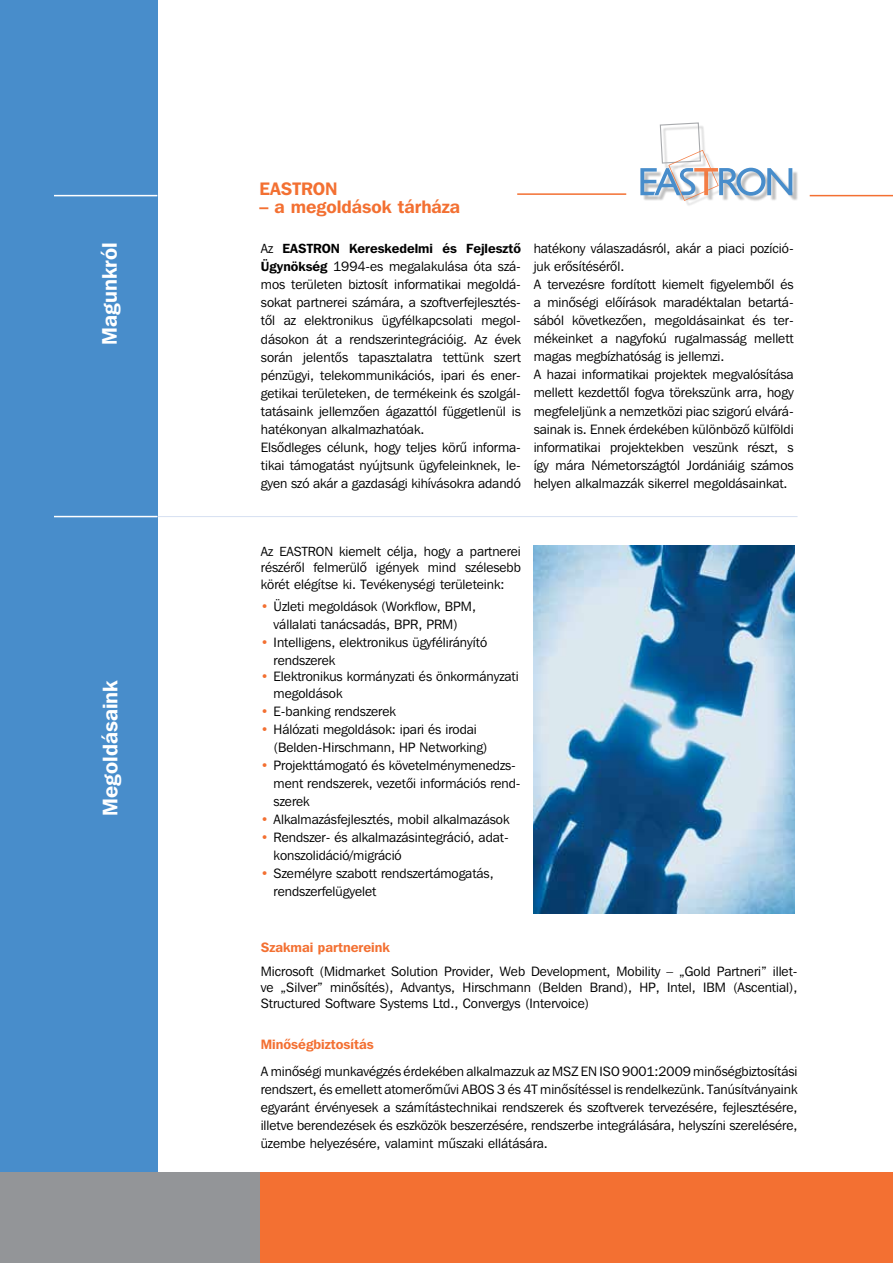
<style>
.page{position:relative;width:893px;height:1263px;background:#fff}
.page>*{position:absolute;margin:0;border:0;box-sizing:border-box;transform-origin:0 0}
.t1{font:21px "Franklin Gothic Demi HU Demi";color:#fff}
.t2{font:18px "Franklin Gothic Demi HU Demi";color:#f37032}
.t3{font:13.5px/18.1px "Franklin Gothic Bk HU Book";color:#000}
.t4{font:13.5px "Franklin Gothic Demi HU Demi";color:#f37032}
.t5{font:13.2px "Franklin Gothic Demi HU Demi";color:#000}
.s1{font-family:"Franklin Gothic Bk HU Book"}
.s2{font-family:"Franklin Gothic Demi HU Demi";font-size:13.2px}
.s3{font-size:13.2px}
.s4{font-size:13.2px;color:#f37032}
</style>
<div class="page">
<div style="left:0;top:0;width:157px;height:1173px;background:#488dcb"></div>
<div style="left:259px;top:1173px;width:634px;height:90px;background:#f37032"></div>
<div style="left:0;top:1173px;width:259px;height:90px;background:#939598"></div>
<hr style="left:54px;top:516px;width:103px;height:1px;background:#fff">
<hr style="left:157px;top:516px;width:640px;height:1px;background:#d6e0f2">
<hr style="left:54px;top:195px;width:103px;height:1px;background:#fff">
<hr style="left:517px;top:193px;width:109px;height:2px;background:#f37032">
<hr style="left:810px;top:195px;width:83px;height:1px;background:#f37032">
<div style="left:643px;top:125px;width:156px;height:82px;background:#000;opacity:.25"></div>
<svg style="left:640px;top:122px;width:152px;height:79px"></svg>
<img style="left:534px;top:546px;width:261px;height:367px">
<h1 class="t1" style="left:96px;top:345px;width:104px;rotate:-90deg">Magunkról</h1>
<h1 class="t1" style="left:97px;top:815px;width:137px;rotate:-90deg">Megoldásaink</h1>
<h2 class="t2" style="left:259px;top:177px;width:80px">EasTron</h2>
<h2 class="t2" style="left:259px;top:195px;width:202px">– a megoldások tárháza</h2>
<p class="t5" style="left:261px;top:240px;width:262px"><span class="s1">Az</span> EasTron Kereskedelmi és Fejlesztô</p>
<p class="t3" style="left:261px;top:257px;width:262px"><span class="s2">Ügynökség</span> 1994-es megalakulása óta szá&shy;mos területen biztosít informatikai megoldá&shy;sokat partnerei számára, a szoftverfejlesztés&shy;tôl az elektronikus ügyfélkapcsolati megol&shy;dásokon át a rendszerintegrációig. Az évek során jelentôs tapasztalatra tettünk szert pénzügyi, telekommunikációs, ipari és ener&shy;getikai területeken, de termékeink és szolgál&shy;tatásaink jellemzôen ágazattól függetlenül is hatékonyan alkalmazhatóak.<br>Elsôdleges célunk, hogy teljes körû informa&shy;tikai támogatást nyújtsunk ügyfeleinknek, le&shy;gyen szó akár a gazdasági kihívásokra adandó</p>
<p class="t3" style="left:534px;top:239px;width:261px">hatékony válaszadásról, akár a piaci pozíció&shy;juk erôsítésérôl.<br>A tervezésre fordított kiemelt figyelembôl és a minôségi elôírások maradéktalan betartá&shy;sából következôen, megoldásainkat és ter&shy;mékeinket a nagyfokú rugalmasság mellett magas megbízhatóság is jellemzi.<br>A hazai informatikai projektek megvalósítása mellett kezdettôl fogva törekszünk arra, hogy megfeleljünk a nemzetközi piac szigorú elvárá&shy;sainak is. Ennek érdekében különbözô külföldi informatikai projektekben veszünk részt, s így mára Németországtól Jordániáig számos helyen alkalmazzák sikerrel megoldásainkat.</p>
<p class="t3" style="left:261px;top:543px;width:261px;line-height:16.2px;text-align:justify"><span class="s3">Az EASTRON</span> kiemelt célja, hogy a partnerei részérôl felmerülô igények mind szélesebb körét elégítse ki. Tevékenységi területeink:</p>
<p class="t3" style="left:261px;top:597px;width:217px;text-align:center"><span class="s4">•</span> Üzleti megoldások (Workflow, BPM, vállalati tanácsadás, BPR, PRM)</p>
<p class="t3" style="left:274px;top:633px;width:215px;text-indent:-13px"><span class="s4">•</span> Intelligens, elektronikus ügyfélirányító rendszerek</p>
<p class="t3" style="left:274px;top:668px;width:247px;line-height:16.2px;text-indent:-13px"><span class="s4">•</span> Elektronikus kormányzati és önkormányzati megoldások</p>
<p class="t3" style="left:261px;top:702px;width:136px"><span class="s4">•</span> E-banking rendszerek</p>
<p class="t3" style="left:274px;top:720px;width:215px;text-indent:-13px"><span class="s4">•</span> Hálózati megoldások: ipari és irodai (Belden-Hirschmann, HP Networking)</p>
<p class="t3" style="left:274px;top:756px;width:247px;text-indent:-13px"><span class="s4">•</span> Projekttámogató és követelménymenedzs&shy;ment rendszerek, vezetôi információs rend&shy;szerek</p>
<p class="t3" style="left:261px;top:810px;width:250px"><span class="s4">•</span> Alkalmazásfejlesztés, mobil alkalmazások</p>
<p class="t3" style="left:274px;top:828px;width:235px;text-indent:-13px"><span class="s4">•</span> Rendszer- és alkalmazásintegráció, adat&shy;konszolidáció/migráció</p>
<p class="t3" style="left:274px;top:864px;width:222px;text-indent:-13px"><span class="s4">•</span> Személyre szabott rendszertámogatás, rendszerfelügyelet</p>
<p class="t4" style="left:261px;top:938px;width:131px">Szakmai partnereink</p>
<p class="t3" style="left:261px;top:963px;width:538px;line-height:16.2px;text-align:justify">Microsoft (Midmarket Solution Provider, Web Development, Mobility – „Gold Partneri” illet&shy;ve „Silver” minôsítés), Advantys, Hirschmann (Belden Brand), HP, Intel, IBM (Ascential), Structured Software Systems Ltd., Convergys (Intervoice)</p>
<p class="t4" style="left:261px;top:1035px;width:115px">Minôségbiztosítás</p>
<p class="t3" style="left:261px;top:1062px;width:538px;text-align:justify">A minôségi munkavégzés érdekében alkalmazzuk az MSZ EN ISO 9001:2009 minôségbiztosítási rendszert, és emellett atomerômûvi ABOS 3 és 4T minôsítéssel is rendelkezünk. Tanúsítványaink egyaránt érvényesek a számítástechnikai rendszerek és szoftverek tervezésére, fejlesztésére, illetve berendezések és eszközök beszerzésére, rendszerbe integrálására, helyszíni szerelésére, üzembe helyezésére, valamint mûszaki ellátására.</p>
</div>
